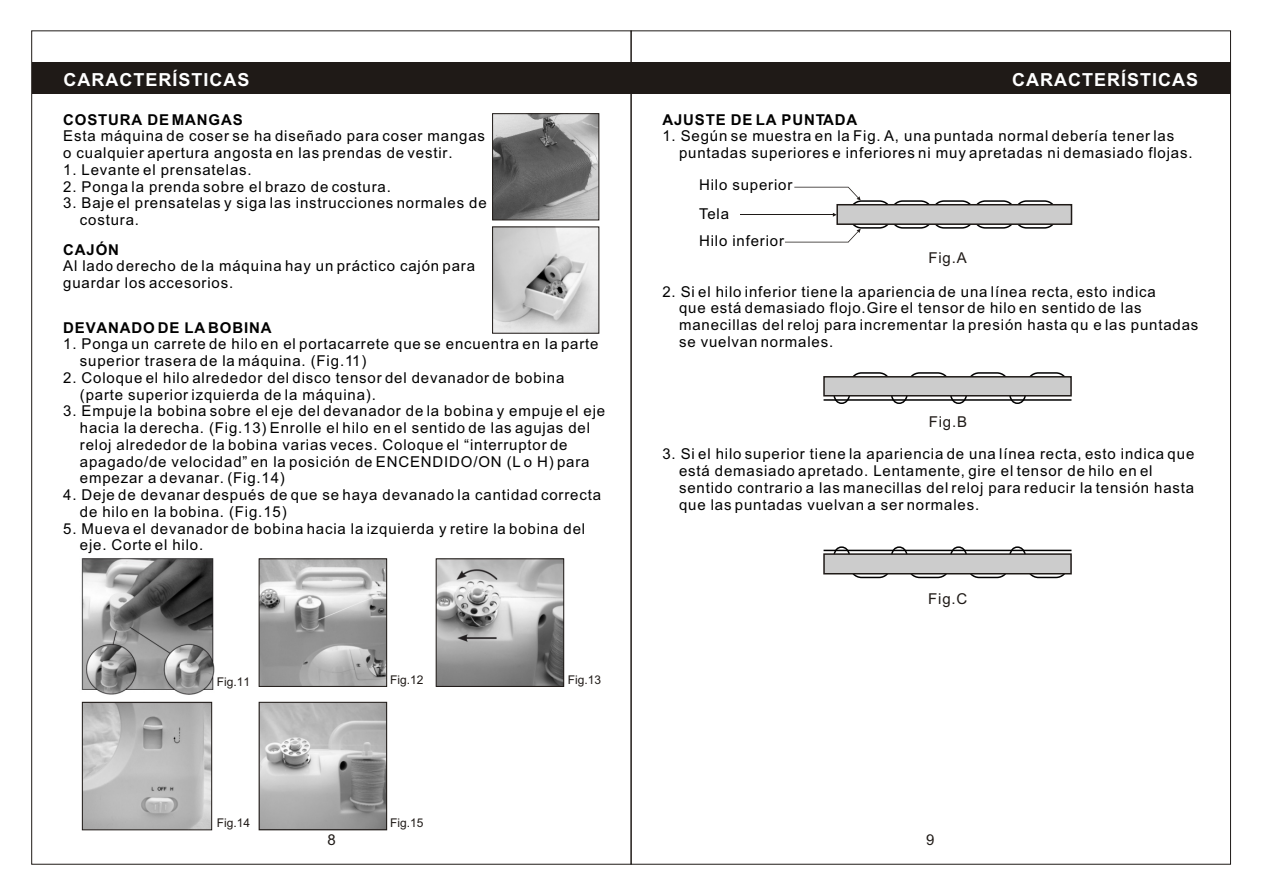
<style>
.page{position:relative;width:1263px;height:894px;background:#fff}
.page>*{position:absolute;margin:0;border:0;box-sizing:border-box;transform-origin:0 0}
.t1{font:700 18px "Arial TUR";letter-spacing:.055em;color:#fff}
.t2{font:15px/16.8px "Arial TUR";letter-spacing:.055em;color:#000}
.t3{font:700 15px "Arial TUR";letter-spacing:.055em;color:#000}
.t4{font:15px "Arial";letter-spacing:.055em;color:#1f1a17}
.t5{font:12px "Arial";color:#1f1a17}
</style>
<div class="page">
<div style="left:32px;top:62px;width:600px;height:32px;background:#1f1a17"></div>
<img style="left:494px;top:229px;width:103px;height:103px">
<div style="left:492px;top:227px;width:107px;height:107px;border:1px solid #1f1a17"></div>
<img style="left:84px;top:704px;width:126px;height:124px">
<div style="left:82px;top:702px;width:130px;height:128px;border:1px solid #1f1a17"></div>
<img style="left:261px;top:704px;width:124px;height:124px">
<div style="left:259px;top:702px;width:128px;height:128px;border:1px solid #1f1a17"></div>
<img style="left:261px;top:560px;width:124px;height:125px">
<div style="left:259px;top:558px;width:128px;height:129px;border:1px solid #1f1a17"></div>
<img style="left:438px;top:560px;width:124px;height:125px">
<div style="left:436px;top:558px;width:128px;height:129px;border:1px solid #1f1a17"></div>
<img style="left:81px;top:558px;width:134px;height:137px">
<div style="left:631px;top:62px;width:600px;height:32px;background:#1f1a17"></div>
<hr style="left:824px;top:399px;width:248px;height:2px;background:#000">
<svg style="left:832px;top:372px;width:237px;height:32px"></svg>
<div style="left:823px;top:376px;width:249px;height:21px;background:#ccc;border:2px solid #1f1a17"></div>
<hr style="left:824px;top:550px;width:248px;height:1px;background:#000">
<svg style="left:832px;top:546px;width:237px;height:33px"></svg>
<div style="left:823px;top:553px;width:249px;height:22px;background:#ccc;border:2px solid #1f1a17"></div>
<div style="left:973px;top:200px;width:42px;height:29px;border:2px solid #000;border-radius:11px"></div>
<div style="left:1014px;top:200px;width:43px;height:29px;border:2px solid #000;border-radius:11px"></div>
<div style="left:891px;top:200px;width:42px;height:29px;border:2px solid #000;border-radius:11px"></div>
<div style="left:932px;top:200px;width:42px;height:29px;border:2px solid #000;border-radius:11px"></div>
<div style="left:849px;top:200px;width:43px;height:29px;border:2px solid #000;border-radius:11px"></div>
<div style="left:836px;top:204px;width:236px;height:21px;background:#ccc;border:2px solid #1f1a17"></div>
<svg style="left:794px;top:187px;width:67px;height:14px"></svg>
<svg style="left:785px;top:229px;width:76px;height:14px"></svg>
<hr style="left:740px;top:214px;width:93px;height:1px;background:#1f1a17">
<svg style="left:833px;top:213px;width:4px;height:4px"></svg>
<img style="left:494px;top:115px;width:103px;height:103px">
<div style="left:492px;top:113px;width:107px;height:107px;border:1px solid #1f1a17"></div>
<p class="t1" style="left:64px;top:73px;width:188px">CARACTERÍSTICAS</p>
<p class="t1" style="left:1012px;top:73px;width:188px">CARACTERÍSTICAS</p>
<p class="t3" style="left:63px;top:114px;width:181px">COSTURA DE MANGAS</p>
<p class="t2" style="left:63px;top:129px;width:423px">Esta máquina de coser se ha diseñado para coser mangas o cualquier apertura angosta en las prendas de vestir.</p>
<p class="t2" style="left:63px;top:163px;width:190px">1. Levante el prensatelas.</p>
<p class="t2" style="left:63px;top:179px;width:329px">2. Ponga la prenda sobre el brazo de costura.</p>
<p class="t2" style="left:80px;top:196px;width:408px;text-indent:-17px">3. Baje el prensatelas y siga las instrucciones normales de costura.</p>
<p class="t3" style="left:662px;top:114px;width:197px">AJUSTE DE LA PUNTADA</p>
<p class="t2" style="left:679px;top:129px;width:515px;text-indent:-17px">1. Según se muestra en la Fig. A, una puntada normal debería tener las puntadas superiores e inferiores ni muy apretadas ni demasiado flojas.</p>
<p class="t2" style="left:699px;top:171px;width:95px;line-height:29px">Hilo superior<br>Tela</p>
<p class="t2" style="left:699px;top:234px;width:87px">Hilo inferior</p>
<p class="t3" style="left:63px;top:244px;width:57px">CAJÓN</p>
<p class="t2" style="left:63px;top:259px;width:413px">Al lado derecho de la máquina hay un práctico cajón para guardar los accesorios.</p>
<p class="t4" style="left:928px;top:252px;width:40px">Fig.A</p>
<p class="t2" style="left:679px;top:284px;width:521px;text-indent:-17px">2. Si el hilo inferior tiene la apariencia de una línea recta, esto indica<br>que está demasiado flojo.Gire el tensor de hilo en sentido de las manecillas del reloj para incrementar la presión hasta qu e las puntadas se vuelvan normales.</p>
<p class="t3" style="left:63px;top:322px;width:210px">DEVANADO DE LA BOBINA</p>
<p class="t2" style="left:80px;top:337px;width:520px;text-indent:-17px">1. Ponga un carrete de hilo en el portacarrete que se encuentra en la parte superior trasera de la máquina. (Fig.11)</p>
<p class="t2" style="left:80px;top:371px;width:486px;text-indent:-17px">2. Coloque el hilo alrededor del disco tensor del devanador de bobina (parte superior izquierda de la máquina).</p>
<p class="t2" style="left:80px;top:404px;width:527px;text-indent:-17px">3. Empuje la bobina sobre el eje del devanador de la bobina y empuje el eje hacia la derecha. (Fig.13) Enrolle el hilo en el sentido de las agujas del reloj alrededor de la bobina varias veces. Coloque el “interruptor de apagado/de velocidad” en la posición de ENCENDIDO/ON (L o H) para empezar a devanar. (Fig.14)</p>
<p class="t2" style="left:80px;top:488px;width:523px;text-indent:-17px">4. Deje de devanar después de que se haya devanado la cantidad correcta de hilo en la bobina. (Fig.15)</p>
<p class="t2" style="left:80px;top:521px;width:507px;text-indent:-17px">5. Mueva el devanador de bobina hacia la izquierda y retire la bobina del eje. Corte el hilo.</p>
<p class="t4" style="left:929px;top:416px;width:40px">Fig.B</p>
<p class="t2" style="left:679px;top:447px;width:517px;text-indent:-17px">3. Si el hilo superior tiene la apariencia de una línea recta, esto indica que está demasiado apretado. Lentamente, gire el tensor de hilo en el sentido contrario a las manecillas del reloj para reducir la tensión hasta que las puntadas vuelvan a ser normales.</p>
<p class="t5" style="left:217px;top:677px;width:35px">Fig.11</p>
<p class="t5" style="left:390px;top:675px;width:35px">Fig.12</p>
<p class="t5" style="left:568px;top:675px;width:35px">Fig.13</p>
<p class="t5" style="left:217px;top:819px;width:35px">Fig.14</p>
<p class="t5" style="left:390px;top:819px;width:35px">Fig.15</p>
<p class="t4" style="left:328px;top:834px;width:10px">8</p>
<p class="t4" style="left:928px;top:593px;width:41px">Fig.C</p>
<p class="t4" style="left:926px;top:834px;width:10px">9</p>
</div>
